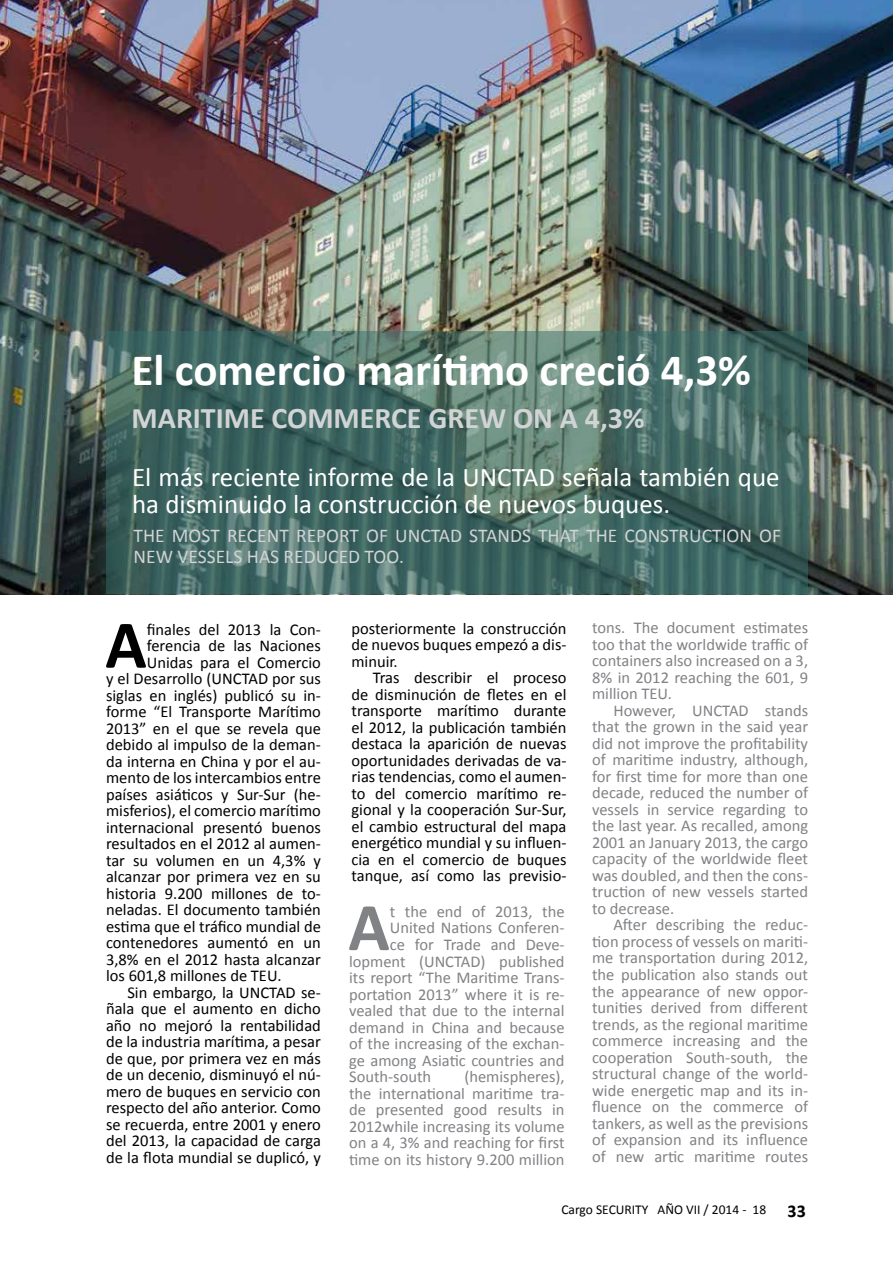
<style>
.page{position:relative;width:893px;height:1263px;background:#fff}
.page>*{position:absolute;margin:0;border:0;box-sizing:border-box;transform-origin:0 0}
.t1{font:700 68.55px "Calibri";color:#000}
.t2{font:700 68.55px "Calibri";color:#808285}
.t3{font:700 45px "Calibri";color:#fff}
.t4{font:700 30px "Calibri";color:#d1d3d4}
.t5{font:27px/27px "Calibri";color:#fff}
.t6{font:19.5px/21px "Calibri";color:#d1d3d4}
.t7{font:16.5px/16.5px "Calibri";color:#808285;text-align:justify}
.t8{font:16.5px/16.5px "Calibri";color:#000;text-align:justify}
.t9{font:13.5px "Calibri";color:#000}
.s1{font-weight:700;font-size:18px}
</style>
<div class="page">
<img style="left:0;top:0;width:893px;height:594px">
<svg style="left:106px;top:332px;width:702px;height:262px;background:#486c66"></svg>
<h2 class="t3" style="left:132px;top:341px;width:621px">El comercio marítimo creció 4,3%</h2>
<h3 class="t4" style="left:132px;top:398px;width:515px">MARITIME COMMERCE GREW ON A 4,3%</h3>
<h3 class="t5" style="left:132px;top:464px;width:649px">El más reciente informe de la UNCTAD señala también que ha disminuido la construcción de nuevos buques.</h3>
<p class="t6" style="left:134px;top:525px;width:649px">THE MOST RECENT REPORT OF UNCTAD STANDS THAT THE CONSTRUCTION OF<br>NEW VESSELS HAS REDUCED TOO.</p>
<h1 class="t1" style="left:105px;top:601px;width:43px">A</h1>
<p class="t8" style="left:147px;top:621px;width:176px">finales del 2013 la Con-</p>
<p class="t8" style="left:147px;top:637px;width:176px">ferencia de las Naciones</p>
<p class="t8" style="left:147px;top:654px;width:176px">Unidas para el Comercio</p>
<p class="t8" style="left:106px;top:670px;width:216px">y el Desarrollo (UNCTAD por sus</p>
<p class="t8" style="left:106px;top:687px;width:216px">siglas en inglés) publicó su in-</p>
<p class="t8" style="left:106px;top:703px;width:216px">forme “El Transporte Marítimo</p>
<p class="t8" style="left:106px;top:720px;width:216px">2013” en el que se revela que</p>
<p class="t8" style="left:106px;top:736px;width:216px">debido al impulso de la deman-</p>
<p class="t8" style="left:106px;top:753px;width:216px">da interna en China y por el au-</p>
<p class="t8" style="left:106px;top:769px;width:216px">mento de los intercambios entre</p>
<p class="t8" style="left:106px;top:786px;width:216px">países asiáticos y Sur-Sur (he-</p>
<p class="t8" style="left:106px;top:802px;width:216px">misferios), el comercio marítimo</p>
<p class="t8" style="left:106px;top:819px;width:216px">internacional presentó buenos</p>
<p class="t8" style="left:106px;top:835px;width:216px">resultados en el 2012 al aumen-</p>
<p class="t8" style="left:106px;top:852px;width:216px">tar su volumen en un 4,3% y</p>
<p class="t8" style="left:106px;top:868px;width:216px">alcanzar por primera vez en su</p>
<p class="t8" style="left:106px;top:885px;width:216px">historia 9.200 millones de to-</p>
<p class="t8" style="left:106px;top:901px;width:216px">neladas. El documento también</p>
<p class="t8" style="left:106px;top:918px;width:216px">estima que el tráfico mundial de</p>
<p class="t8" style="left:106px;top:934px;width:216px">contenedores aumentó en un</p>
<p class="t8" style="left:106px;top:951px;width:216px">3,8% en el 2012 hasta alcanzar</p>
<p class="t8" style="left:106px;top:967px;width:177px">los 601,8 millones de TEU.</p>
<p class="t8" style="left:127px;top:984px;width:195px">Sin embargo, la UNCTAD se-</p>
<p class="t8" style="left:106px;top:1000px;width:216px">ñala que el aumento en dicho</p>
<p class="t8" style="left:106px;top:1017px;width:216px">año no mejoró la rentabilidad</p>
<p class="t8" style="left:106px;top:1033px;width:216px">de la industria marítima, a pesar</p>
<p class="t8" style="left:106px;top:1050px;width:216px">de que, por primera vez en más</p>
<p class="t8" style="left:106px;top:1066px;width:216px">de un decenio, disminuyó el nú-</p>
<p class="t8" style="left:106px;top:1083px;width:216px">mero de buques en servicio con</p>
<p class="t8" style="left:106px;top:1099px;width:216px">respecto del año anterior. Como</p>
<p class="t8" style="left:106px;top:1116px;width:216px">se recuerda, entre 2001 y enero</p>
<p class="t8" style="left:106px;top:1132px;width:216px">del 2013, la capacidad de carga</p>
<p class="t8" style="left:106px;top:1149px;width:216px">de la flota mundial se duplicó, y</p>
<p class="t8" style="left:351px;top:620px;width:217px">posteriormente la construcción de nuevos buques empezó a dis&shy;minuir.</p>
<p class="t8" style="left:351px;top:670px;width:217px;text-indent:21px">Tras describir el proceso de disminución de fletes en el transporte marítimo durante el 2012, la publicación también destaca la aparición de nuevas oportunidades derivadas de va&shy;rias tendencias, como el aumen&shy;to del comercio marítimo re&shy;gional y la cooperación Sur-Sur, el cambio estructural del mapa energético mundial y su influen&shy;cia en el comercio de buques tanque, así como las previsio-</p>
<h1 class="t2" style="left:348px;top:883px;width:43px">A</h1>
<p class="t7" style="left:390px;top:903px;width:176px">t the end of 2013, the</p>
<p class="t7" style="left:390px;top:920px;width:176px">United Nations Conferen-</p>
<p class="t7" style="left:390px;top:936px;width:176px">ce for Trade and Deve-</p>
<p class="t7" style="left:349px;top:953px;width:217px">lopment (UNCTAD) published</p>
<p class="t7" style="left:349px;top:969px;width:217px">its report “The Maritime Trans-</p>
<p class="t7" style="left:349px;top:986px;width:217px">portation 2013” where it is re-</p>
<p class="t7" style="left:349px;top:1002px;width:217px">vealed that due to the internal</p>
<p class="t7" style="left:349px;top:1019px;width:217px">demand in China and because</p>
<p class="t7" style="left:349px;top:1035px;width:217px">of the increasing of the exchan-</p>
<p class="t7" style="left:349px;top:1052px;width:217px">ge among Asiatic countries and</p>
<p class="t7" style="left:349px;top:1068px;width:84px">South-south</p>
<p class="t7" style="left:349px;top:1068px;width:217px;text-indent:115px">(hemispheres), the international maritime tra&shy;de presented good results in 2012while increasing its volume on a 4, 3% and reaching for first time on its history 9.200 million</p>
<p class="t7" style="left:592px;top:620px;width:218px">tons. The document estimates too that the worldwide traffic of containers also increased on a 3, 8% in 2012 reaching the 601, 9 million TEU.</p>
<p class="t7" style="left:592px;top:702px;width:218px;text-indent:21px">However, UNCTAD stands that the grown in the said year did not improve the profitability of maritime industry, although, for first time for more than one decade, reduced the number of vessels in service regarding to the last year. As recalled, among 2001 an January 2013, the cargo capacity of the worldwide fleet was doubled, and then the cons&shy;truction of new vessels started to decrease.</p>
<p class="t7" style="left:592px;top:917px;width:218px;text-indent:21px">After describing the reduc&shy;tion process of vessels on mariti&shy;me transportation during 2012, the publication also stands out the appearance of new oppor&shy;tunities derived from different trends, as the regional maritime commerce increasing and the cooperation South-south, the structural change of the world&shy;wide energetic map and its in&shy;fluence on the commerce of tankers, as well as the previsions of expansion and its influence of new artic maritime routes</p>
<p class="t9" style="left:561px;top:1200px;width:246px">Cargo SECURITY AÑO VII / 2014 - 18 <span class="s1">33</span></p>
</div>
